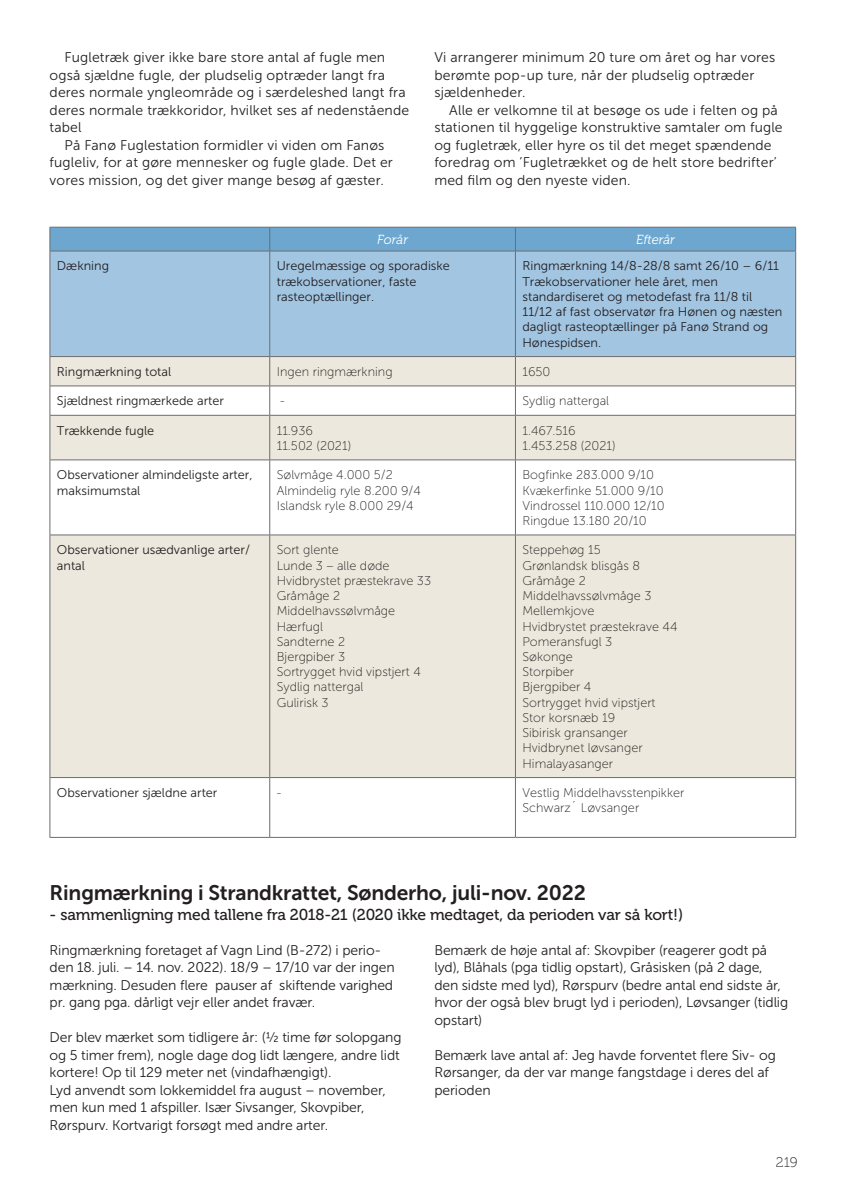
<style>
.page{position:relative;width:844px;height:1191px;background:#fff}
.page>*{position:absolute;margin:0;border:0;box-sizing:border-box;transform-origin:0 0}
.t1{font:21px "Museo Sans 700";letter-spacing:-.01em;color:#231f20}
.t2{font:15.75px "Museo 500";letter-spacing:-.01em;color:#231f20}
.t3{font:14px/17.5px "Museo Sans 300";letter-spacing:-.01em;color:#231f20}
.t4{font:14px/17.5px "Museo Sans 300";letter-spacing:.01em;color:#231f20}
.t5{font:14px "Museo 100";color:#231f20}
.t6{font:italic 13.12px "Museo 300";color:#fff}
.t7{font:12.6px/15.2px "Museo Sans 100";color:#231f20}
.t8{font:12.6px/15.2px "Museo Sans 300";color:#231f20}
</style>
<div class="page">
<div style="left:51px;top:252px;width:744px;height:104px;background:#a2c5e2"></div>
<svg style="left:51px;top:357px;width:744px;height:420px;fill:#ede8dd"></svg>
<svg style="left:50px;top:227px;width:746px;height:24px;background:#6da4cb"></svg>
<hr style="left:50px;top:251px;width:220px;height:1px;background:#6c6d70">
<hr style="left:50px;top:251px;width:1px;height:105px;background:#6c6d70">
<hr style="left:270px;top:251px;width:245px;height:1px;background:#6c6d70">
<hr style="left:269px;top:251px;width:1px;height:105px;background:#6c6d70">
<hr style="left:515px;top:251px;width:280px;height:1px;background:#6c6d70">
<hr style="left:515px;top:251px;width:1px;height:105px;background:#6c6d70">
<hr style="left:795px;top:251px;width:1px;height:105px;background:#6c6d70">
<hr style="left:50px;top:356px;width:220px;height:1px;background:#6c6d70">
<hr style="left:270px;top:356px;width:245px;height:1px;background:#6c6d70">
<hr style="left:515px;top:356px;width:280px;height:1px;background:#6c6d70">
<hr style="left:50px;top:385px;width:220px;height:1px;background:#6c6d70">
<svg style="left:50px;top:357px;width:1px;height:58px"></svg>
<hr style="left:270px;top:385px;width:245px;height:1px;background:#6c6d70">
<svg style="left:269px;top:357px;width:1px;height:58px"></svg>
<hr style="left:515px;top:385px;width:280px;height:1px;background:#6c6d70">
<svg style="left:515px;top:357px;width:1px;height:58px"></svg>
<svg style="left:795px;top:357px;width:1px;height:58px"></svg>
<hr style="left:50px;top:415px;width:220px;height:1px;background:#6c6d70">
<hr style="left:50px;top:415px;width:1px;height:44px;background:#6c6d70">
<hr style="left:270px;top:415px;width:245px;height:1px;background:#6c6d70">
<hr style="left:269px;top:415px;width:1px;height:44px;background:#6c6d70">
<hr style="left:515px;top:415px;width:280px;height:1px;background:#6c6d70">
<hr style="left:515px;top:415px;width:1px;height:44px;background:#6c6d70">
<hr style="left:795px;top:415px;width:1px;height:44px;background:#6c6d70">
<hr style="left:50px;top:459px;width:220px;height:1px;background:#6c6d70">
<hr style="left:50px;top:460px;width:1px;height:75px;background:#6c6d70">
<hr style="left:270px;top:459px;width:245px;height:1px;background:#6c6d70">
<hr style="left:269px;top:460px;width:1px;height:75px;background:#6c6d70">
<hr style="left:515px;top:459px;width:280px;height:1px;background:#6c6d70">
<hr style="left:515px;top:460px;width:1px;height:75px;background:#6c6d70">
<hr style="left:795px;top:460px;width:1px;height:75px;background:#6c6d70">
<hr style="left:50px;top:534px;width:220px;height:1px;background:#6c6d70">
<hr style="left:50px;top:535px;width:1px;height:242px;background:#6c6d70">
<hr style="left:270px;top:534px;width:245px;height:1px;background:#6c6d70">
<hr style="left:269px;top:535px;width:1px;height:242px;background:#6c6d70">
<hr style="left:515px;top:534px;width:280px;height:1px;background:#6c6d70">
<hr style="left:515px;top:535px;width:1px;height:242px;background:#6c6d70">
<hr style="left:795px;top:535px;width:1px;height:242px;background:#6c6d70">
<hr style="left:50px;top:777px;width:220px;height:1px;background:#6c6d70">
<hr style="left:50px;top:778px;width:1px;height:59px;background:#6c6d70">
<hr style="left:270px;top:777px;width:245px;height:1px;background:#6c6d70">
<hr style="left:269px;top:778px;width:1px;height:59px;background:#6c6d70">
<hr style="left:515px;top:777px;width:280px;height:1px;background:#6c6d70">
<hr style="left:515px;top:778px;width:1px;height:59px;background:#6c6d70">
<hr style="left:795px;top:778px;width:1px;height:59px;background:#6c6d70">
<hr style="left:50px;top:837px;width:220px;height:1px;background:#6c6d70">
<hr style="left:270px;top:837px;width:245px;height:1px;background:#6c6d70">
<hr style="left:515px;top:837px;width:280px;height:1px;background:#6c6d70">
<p class="t4" style="left:64px;top:49px;width:322px">Fugletræk giver ikke bare store antal af fugle men</p>
<p class="t4" style="left:50px;top:66px;width:337px">også sjældne fugle, der pludselig optræder langt fra</p>
<p class="t4" style="left:50px;top:84px;width:357px">deres normale yngleområde og i særdeleshed langt fra</p>
<p class="t4" style="left:50px;top:101px;width:361px">deres normale trækkoridor, hvilket ses af nedenstående</p>
<p class="t3" style="left:50px;top:119px;width:33px">tabel</p>
<p class="t4" style="left:64px;top:136px;width:321px">På Fanø Fuglestation formidler vi viden om Fanøs</p>
<p class="t4" style="left:50px;top:154px;width:345px">fugleliv, for at gøre mennesker og fugle glade. Det er</p>
<p class="t4" style="left:50px;top:171px;width:335px">vores mission, og det giver mange besøg af gæster.</p>
<p class="t4" style="left:434px;top:49px;width:342px">Vi arrangerer minimum 20 ture om året og har vores berømte pop-up ture, når der pludselig optræder sjældenheder.</p>
<p class="t4" style="left:434px;top:101px;width:350px;text-indent:15px">Alle er velkomne til at besøge os ude i felten og på stationen til hyggelige konstruktive samtaler om fugle og fugletræk, eller hyre os til det meget spændende foredrag om ’Fugletrækket og de helt store bedrifter’ med film og den nyeste viden.</p>
<p class="t6" style="left:377px;top:232px;width:32px">Forår</p>
<p class="t6" style="left:636px;top:232px;width:40px">Efterår</p>
<p class="t8" style="left:57px;top:259px;width:54px">Dækning</p>
<p class="t8" style="left:277px;top:259px;width:175px">Uregelmæssige og sporadiske trækobservationer, faste rasteoptællinger.</p>
<p class="t8" style="left:522px;top:259px;width:261px">Ringmærkning 14/8-28/8 samt 26/10 – 6/11<br>Trækobservationer hele året, men standardiseret og metodefast fra 11/8 til 11/12 af fast observatør fra Hønen og næsten dagligt rasteoptællinger på Fanø Strand og Hønespidsen.</p>
<p class="t8" style="left:57px;top:364px;width:116px">Ringmærkning total</p>
<p class="t7" style="left:277px;top:364px;width:117px">Ingen ringmærkning</p>
<p class="t7" style="left:522px;top:364px;width:30px">1650</p>
<p class="t8" style="left:57px;top:393px;width:168px">Sjældnest ringmærkede arter</p>
<p class="t7" style="left:280px;top:393px;width:6px">-</p>
<p class="t7" style="left:522px;top:393px;width:88px">Sydlig nattergal</p>
<p class="t8" style="left:57px;top:423px;width:99px">Trækkende fugle</p>
<p class="t7" style="left:277px;top:423px;width:76px">11.936<br>11.502 (2021)</p>
<p class="t7" style="left:522px;top:423px;width:95px">1.467.516<br>1.453.258 (2021)</p>
<p class="t8" style="left:57px;top:467px;width:197px">Observationer almindeligste arter, maksimumstal</p>
<p class="t7" style="left:277px;top:467px;width:146px">Sølvmåge 4.000 5/2<br>Almindelig ryle 8.200 9/4<br>Islandsk ryle 8.000 29/4</p>
<p class="t7" style="left:522px;top:467px;width:144px">Bogfinke 283.000 9/10<br>Kvækerfinke 51.000 9/10<br>Vindrossel 110.000 12/10<br>Ringdue 13.180 20/10</p>
<p class="t8" style="left:57px;top:542px;width:195px">Observationer usædvanlige arter/ antal</p>
<p class="t7" style="left:277px;top:542px;width:156px">Sort glente<br>Lunde 3 – alle døde<br>Hvidbrystet præstekrave 33<br>Gråmåge 2<br>Middelhavssølvmåge<br>Hærfugl<br>Sandterne 2<br>Bjergpiber 3<br>Sortrygget hvid vipstjert 4<br>Sydlig nattergal<br>Gulirisk 3</p>
<p class="t7" style="left:522px;top:542px;width:157px">Steppehøg 15<br>Grønlandsk blisgås 8<br>Gråmåge 2<br>Middelhavssølvmåge 3<br>Mellemkjove<br>Hvidbrystet præstekrave 44<br>Pomeransfugl 3<br>Søkonge<br>Storpiber<br>Bjergpiber 4<br>Sortrygget hvid vipstjert<br>Stor korsnæb 19<br>Sibirisk gransanger<br>Hvidbrynet løvsanger<br>Himalayasanger</p>
<p class="t8" style="left:57px;top:785px;width:162px">Observationer sjældne arter</p>
<p class="t7" style="left:277px;top:785px;width:6px">-</p>
<p class="t7" style="left:522px;top:785px;width:163px">Vestlig Middelhavsstenpikker<br>Schwarz´ Løvsanger</p>
<h1 class="t1" style="left:50px;top:881px;width:537px">Ringmærkning i Strandkrattet, Sønderho, juli-nov. 2022</h1>
<p class="t2" style="left:50px;top:905px;width:635px">- sammenligning med tallene fra 2018-21 (2020 ikke medtaget, da perioden var så kort!)</p>
<p class="t3" style="left:434px;top:941px;width:355px">Bemærk de høje antal af: Skovpiber (reagerer godt på lyd), Blåhals (pga tidlig opstart), Gråsisken (på 2 dage, den sidste med lyd), Rørspurv (bedre antal end sidste år, hvor der også blev brugt lyd i perioden), Løvsanger (tidlig opstart)</p>
<p class="t3" style="left:434px;top:1046px;width:343px">Bemærk lave antal af: Jeg havde forventet flere Siv- og<br>Rørsanger, da der var mange fangstdage i deres del af perioden</p>
<p class="t3" style="left:50px;top:941px;width:346px">Ringmærkning foretaget af Vagn Lind (B-272) i perio&shy;den 18. juli. – 14. nov. 2022). 18/9 – 17/10 var der ingen mærkning. Desuden flere pauser af skiftende varighed pr. gang pga. dårligt vejr eller andet fravær.</p>
<p class="t3" style="left:50px;top:1029px;width:353px">Der blev mærket som tidligere år: (½ time før solopgang og 5 timer frem), nogle dage dog lidt længere, andre lidt kortere! Op til 129 meter net (vindafhængigt).<br>Lyd anvendt som lokkemiddel fra august – november, men kun med 1 afspiller. Især Sivsanger, Skovpiber, Rørspurv. Kortvarigt forsøgt med andre arter.</p>
<p class="t5" style="left:775px;top:1154px;width:23px">219</p>
</div>
